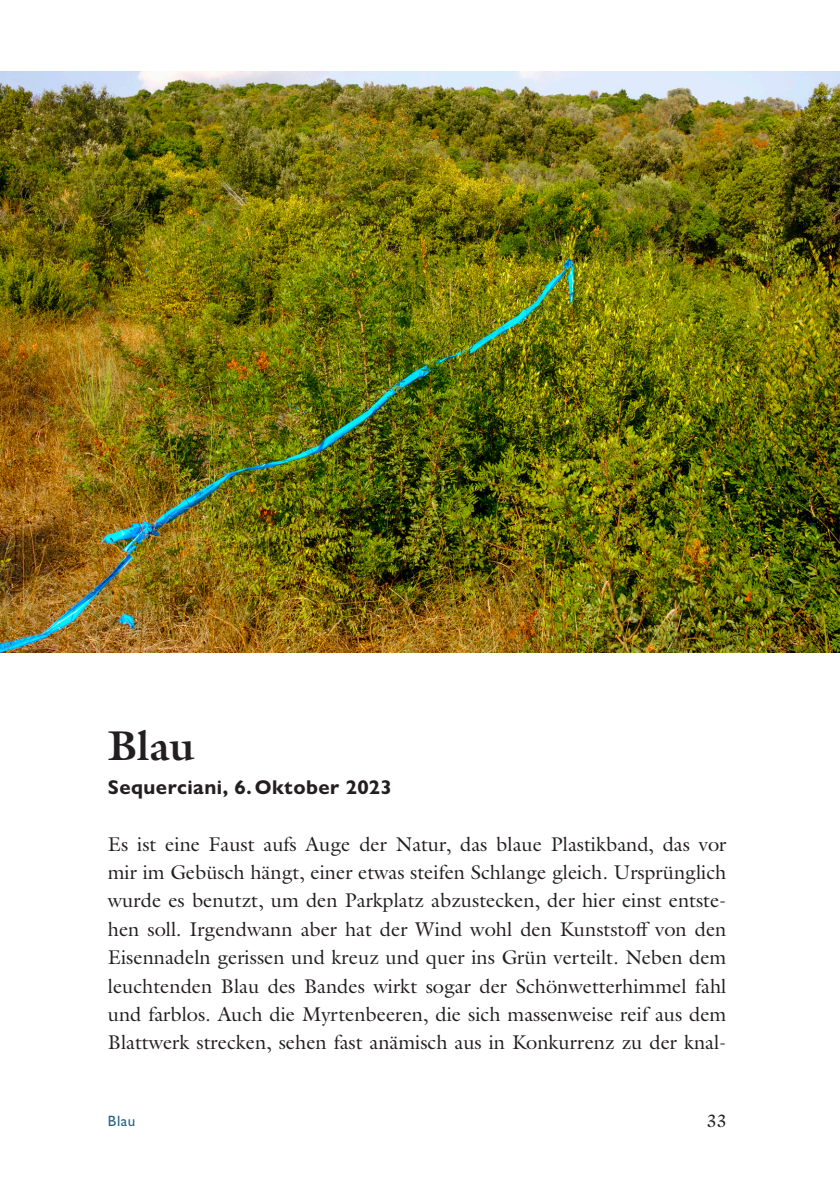
<style>
.page{position:relative;width:840px;height:1191px;background:#fff}
.page>*{position:absolute;margin:0;border:0;box-sizing:border-box;transform-origin:0 0}
.Titel{font:700 42px "Galliard Pro";color:#231f20}
.Lauftext_stumpf{font:20px/28.4px "Galliard Pro";color:#231f20;text-align:justify}
.Unterzeile{font:700 20px "Gill Sans Nova";letter-spacing:.02em;color:#231f20}
.t1{font:18px "Galliard Pro";color:#231f20}
.Fußzeile_Thema{font:500 15px "Gill Sans Nova";color:#296186}
</style>
<div class="page">
<img style="left:0;top:71px;width:839px;height:581px">
<p class="Titel" style="left:108px;top:717px;width:88px">Blau</p>
<p class="Unterzeile" style="left:108px;top:774px;width:285px">Sequerciani, 6. Oktober 2023</p>
<p class="Lauftext_stumpf" style="left:108px;top:829px;width:619px">Es ist eine Faust aufs Auge der Natur, das blaue Plastikband, das vor mir im Gebüsch hängt, einer etwas steifen Schlange gleich. Ursprünglich wurde es benutzt, um den Parkplatz abzustecken, der hier einst entste&shy;hen soll. Irgendwann aber hat der Wind wohl den Kunststoff von den Eisennadeln gerissen und kreuz und quer ins Grün verteilt. Neben dem leuchtenden Blau des Bandes wirkt sogar der Schönwetterhimmel fahl und farblos. Auch die Myrtenbeeren, die sich massenweise reif aus dem Blattwerk strecken, sehen fast anämisch aus in Konkurrenz zu der knal-</p>
<p class="Fußzeile_Thema" style="left:108px;top:1111px;width:29px">Blau</p>
<p class="t1" style="left:706px;top:1108px;width:21px">33</p>
</div>
